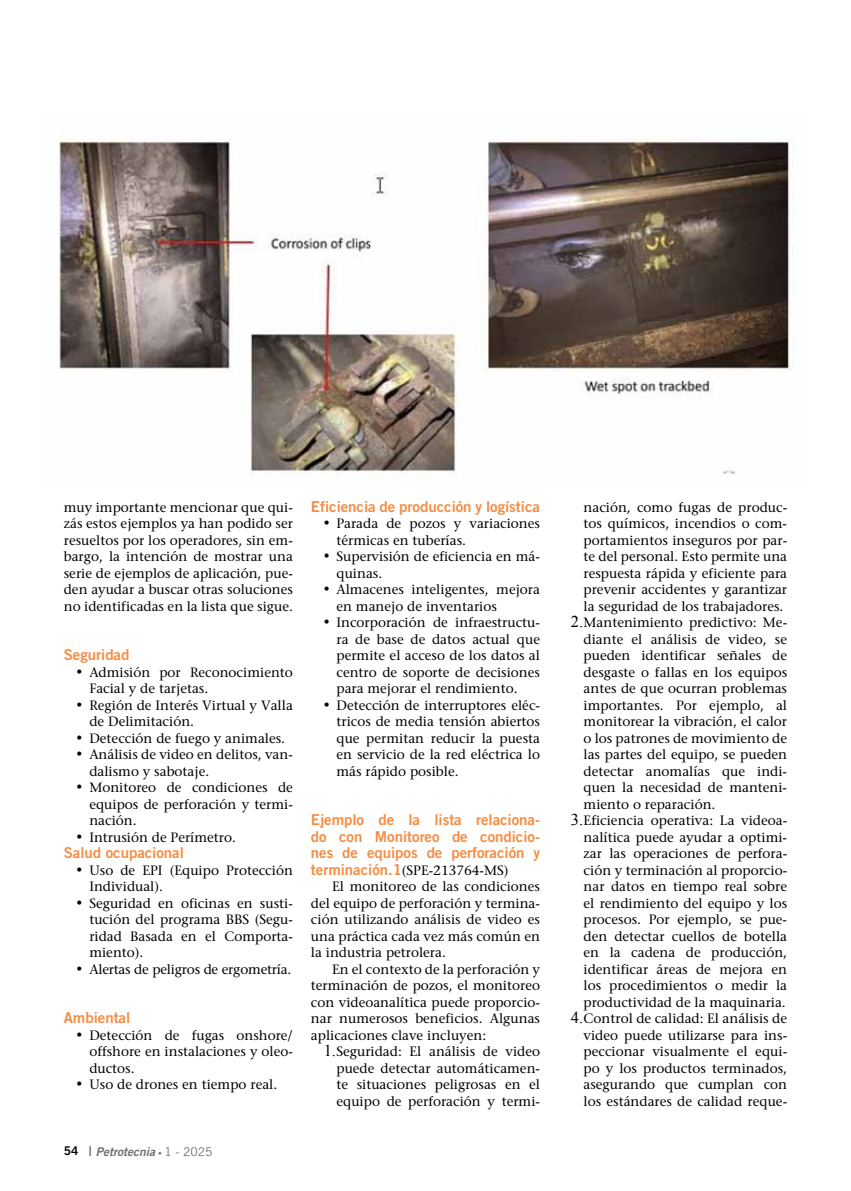
<style>
.page{position:relative;width:851px;height:1191px;background:#fff}
.page>*{position:absolute;margin:0;border:0;box-sizing:border-box;transform-origin:0 0}
.t1{font:15px/16.5px "Trade Gothic Bold Two";color:#f68c43;text-align:justify}
.t2{font:13.5px/16.5px "Stone Serif";color:#000;text-align:justify}
.t3{font:italic 12px "Trade Gothic Bold Two";color:#6d6e71}
.s1{font-family:"Times New Roman";font-size:16.5px}
.s2{font-style:normal;color:#000}
.s3{font-style:normal;font-size:13.5px}
.s4{font-style:normal;font-size:7.5px}
.s5{font-family:"Trade Gothic";font-style:normal}
.s6{font-family:"Trade Gothic Bold Two";font-size:15px;color:#f68c43}
</style>
<div class="page">
<img style="left:59px;top:138px;width:736px;height:338px">
<p class="t2" style="left:64px;top:498px;width:230px">muy importante mencionar que qui&shy;zás estos ejemplos ya han podido ser resueltos por los operadores, sin em&shy;bargo, la intención de mostrar una serie de ejemplos de aplicación, pue&shy;den ayudar a buscar otras soluciones no identificadas en la lista que sigue.</p>
<p class="t1" style="left:64px;top:646px;width:67px">Seguridad</p>
<p class="t2" style="left:89px;top:663px;width:205px;text-indent:-13px"><span class="s1">•</span> Admisión por Reconocimiento<br>Facial y de tarjetas.</p>
<p class="t2" style="left:89px;top:696px;width:205px;text-indent:-13px"><span class="s1">•</span> Región de Interés Virtual y Valla de Delimitación.</p>
<p class="t2" style="left:77px;top:729px;width:210px"><span class="s1">•</span> Detección de fuego y animales.</p>
<p class="t2" style="left:89px;top:746px;width:205px;text-indent:-13px"><span class="s1">•</span> Análisis de video en delitos, van&shy;dalismo y sabotaje.</p>
<p class="t2" style="left:89px;top:779px;width:205px;text-indent:-13px"><span class="s1">•</span> Monitoreo de condiciones de equipos de perforación y termi&shy;nación.</p>
<p class="t2" style="left:77px;top:828px;width:161px"><span class="s1">•</span> Intrusión de Perímetro.</p>
<p class="t1" style="left:64px;top:844px;width:121px">Salud ocupacional</p>
<p class="t2" style="left:89px;top:861px;width:205px;text-indent:-13px"><span class="s1">•</span> Uso de EPI (Equipo Protección<br>Individual).</p>
<p class="t2" style="left:89px;top:894px;width:205px;text-indent:-13px"><span class="s1">•</span> Seguridad en oficinas en susti&shy;tución del programa BBS (Segu&shy;ridad Basada en el Comporta&shy;miento).</p>
<p class="t2" style="left:77px;top:960px;width:216px"><span class="s1">•</span> Alertas de peligros de ergometría.</p>
<p class="t1" style="left:64px;top:1009px;width:68px">Ambiental</p>
<p class="t2" style="left:89px;top:1026px;width:205px;text-indent:-13px"><span class="s1">•</span> Detección de fugas onshore/ offshore en instalaciones y oleo&shy;ductos.</p>
<p class="t2" style="left:77px;top:1076px;width:202px"><span class="s1">•</span> Uso de drones en tiempo real.</p>
<p class="t3" style="left:64px;top:1143px;width:150px"><span class="s2">54</span> <span class="s3">|</span> Petrotecnia <span class="s4">•</span> <span class="s5">1 - 2025</span></p>
<p class="t1" style="left:311px;top:498px;width:230px">Eficiencia de producción y logística</p>
<p class="t2" style="left:336px;top:515px;width:205px;text-indent:-13px"><span class="s1">•</span> Parada de pozos y variaciones térmicas en tuberías.</p>
<p class="t2" style="left:336px;top:548px;width:205px;text-indent:-13px"><span class="s1">•</span> Supervisión de eficiencia en má&shy;quinas.</p>
<p class="t2" style="left:336px;top:581px;width:205px;text-indent:-13px"><span class="s1">•</span> Almacenes inteligentes, mejora en manejo de inventarios</p>
<p class="t2" style="left:336px;top:614px;width:205px;text-indent:-13px"><span class="s1">•</span> Incorporación de infraestructu&shy;ra de base de datos actual que permite el acceso de los datos al centro de soporte de decisiones para mejorar el rendimiento.</p>
<p class="t2" style="left:336px;top:696px;width:205px;text-indent:-13px"><span class="s1">•</span> Detección de interruptores eléc&shy;tricos de media tensión abiertos que permitan reducir la puesta en servicio de la red eléctrica lo más rápido posible.</p>
<p class="t1" style="left:311px;top:811px;width:230px">Ejemplo de la lista relaciona&shy;do con Monitoreo de condicio&shy;nes de equipos de perforación y</p>
<p class="t2" style="left:311px;top:861px;width:199px"><span class="s6">terminación.1</span>(SPE-213764-MS)</p>
<p class="t2" style="left:332px;top:878px;width:209px">El monitoreo de las condiciones</p>
<p class="t2" style="left:311px;top:894px;width:230px">del equipo de perforación y termina-</p>
<p class="t2" style="left:311px;top:911px;width:230px">ción utilizando análisis de video es</p>
<p class="t2" style="left:311px;top:927px;width:230px">una práctica cada vez más común en</p>
<p class="t2" style="left:311px;top:944px;width:136px">la industria petrolera.</p>
<p class="t2" style="left:332px;top:960px;width:209px">En el contexto de la perforación y</p>
<p class="t2" style="left:311px;top:977px;width:230px">terminación de pozos, el monitoreo</p>
<p class="t2" style="left:311px;top:993px;width:230px">con videoanalítica puede proporcio-</p>
<p class="t2" style="left:311px;top:1010px;width:230px">nar numerosos beneficios. Algunas</p>
<p class="t2" style="left:311px;top:1026px;width:177px">aplicaciones clave incluyen:</p>
<p class="t2" style="left:336px;top:1043px;width:205px;text-indent:-13px"><span class="s1">1.</span> Seguridad: El análisis de video puede detectar automáticamen&shy;te situaciones peligrosas en el equipo de perforación y termi-</p>
<p class="t2" style="left:583px;top:498px;width:205px">nación, como fugas de produc&shy;tos químicos, incendios o com&shy;portamientos inseguros por par&shy;te del personal. Esto permite una respuesta rápida y eficiente para prevenir accidentes y garantizar la seguridad de los trabajadores.</p>
<p class="t2" style="left:583px;top:614px;width:205px;text-indent:-13px"><span class="s1">2.</span> Mantenimiento predictivo: Me&shy;diante el análisis de video, se pueden identificar señales de desgaste o fallas en los equipos antes de que ocurran problemas importantes. Por ejemplo, al monitorear la vibración, el calor o los patrones de movimiento de las partes del equipo, se pueden detectar anomalías que indi&shy;quen la necesidad de manteni&shy;miento o reparación.</p>
<p class="t2" style="left:583px;top:812px;width:205px;text-indent:-13px"><span class="s1">3.</span> Eficiencia operativa: La videoa&shy;nalítica puede ayudar a optimi&shy;zar las operaciones de perfora&shy;ción y terminación al proporcio&shy;nar datos en tiempo real sobre el rendimiento del equipo y los procesos. Por ejemplo, se pue&shy;den detectar cuellos de botella en la cadena de producción, identificar áreas de mejora en los procedimientos o medir la productividad de la maquinaria.</p>
<p class="t2" style="left:583px;top:1010px;width:205px;text-indent:-13px"><span class="s1">4.</span> Control de calidad: El análisis de video puede utilizarse para ins&shy;peccionar visualmente el equi&shy;po y los productos terminados, asegurando que cumplan con los estándares de calidad reque-</p>
</div>
